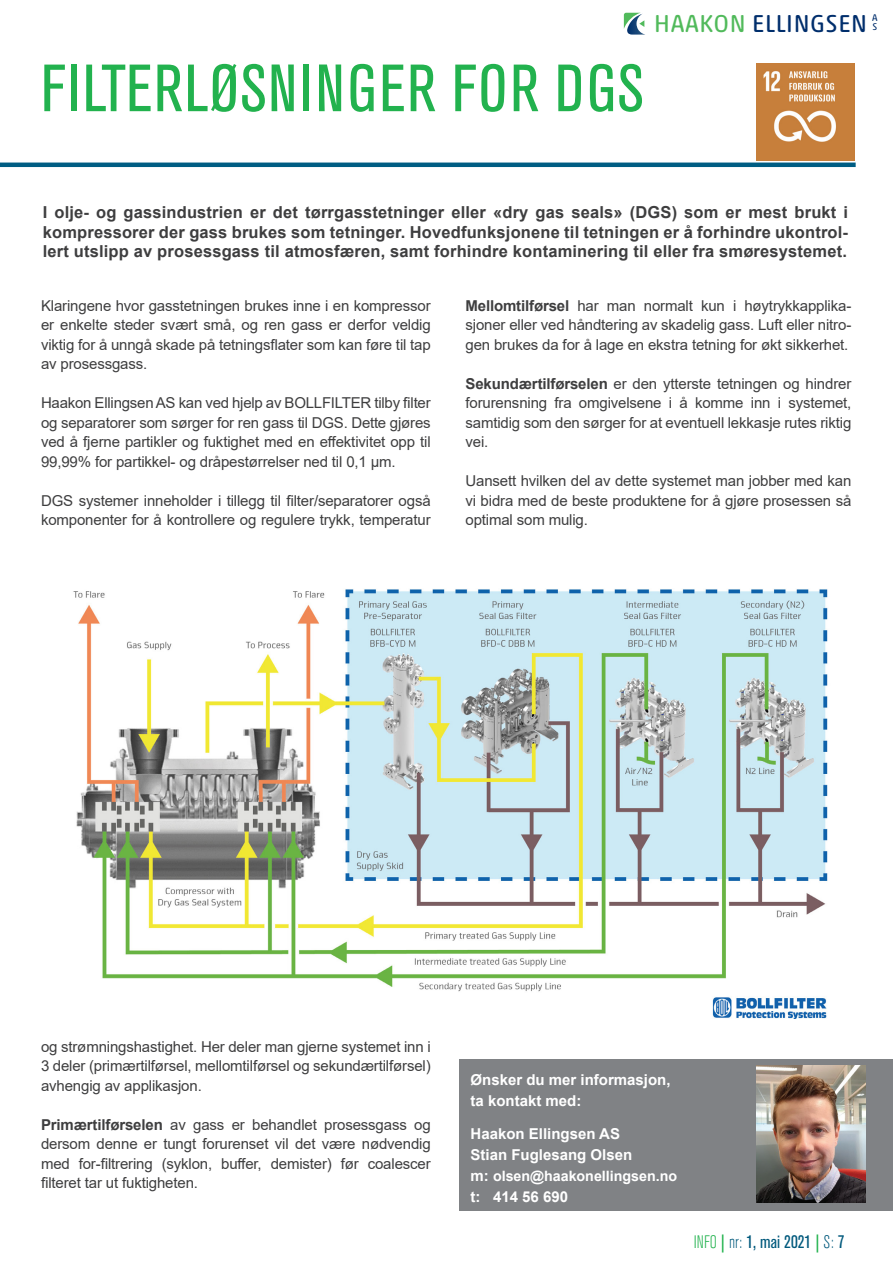
<style>
.page{position:relative;width:893px;height:1263px;background:#fff}
.page>*{position:absolute;margin:0;border:0;box-sizing:border-box;transform-origin:0 0}
.t1{font:condensed 66px "Akzidenz Grotesk BE";letter-spacing:.025em;color:#22b24e}
.t2{font:24.9px "Akko Rounded Pro";letter-spacing:.025em;color:#002e6c}
.t3{font:condensed 18px "Akzidenz Grotesk BE";color:#00597c}
.t4{font:700 16.5px/19.5px "Arial";letter-spacing:.01em;color:#3e3e3f;text-align:justify}
.t5{font:15px/19.5px "Arial";letter-spacing:-.01em;color:#3e3e3f;text-align:justify}
.t6{font:700 15px/21px "Arial";color:#fff}
.t7{font:700 14.25px "Arial";color:#fff}
.t8{font:9.75px "Akko Rounded Pro";color:#002e6c}
.s1{color:#51ba5b}
.s2{font-weight:700}
.s3{font-size:15px}
.s4{font-weight:300;color:#22b24e}
.s5{color:#22b24e}
.s6{font-weight:300}
</style>
<div class="page">
<hr style="left:0;top:163px;width:856px;height:4px;background:#005d83">
<img style="left:73px;top:589px;width:755px;height:429px">
<img style="left:757px;top:63px;width:97px;height:98px">
<div style="left:459px;top:1059px;width:434px;height:152px;background:#808285"></div>
<img style="left:756px;top:1065px;width:110px;height:138px">
<svg style="left:624px;top:13px;width:21px;height:22px"></svg>
<p class="t1" style="left:41px;top:52px;width:604px">FILTERLØSNINGER FOR DGS</p>
<p class="t8" style="left:872px;top:12px;width:7px">A</p>
<p class="t2" style="left:654px;top:8px;width:214px"><span class="s1">HAAKON</span> ELLINGSEN</p>
<p class="t8" style="left:873px;top:21px;width:6px">S</p>
<p class="t4" style="left:43px;top:203px;width:807px">I olje- og gassindustrien er det tørrgasstetninger eller «dry gas seals» (DGS) som er mest brukt i kompressorer der gass brukes som tetninger. Hovedfunksjonene til tetningen er å forhindre ukontrol&shy;lert utslipp av prosessgass til atmosfæren, samt forhindre kontaminering til eller fra smøresystemet.</p>
<p class="t5" style="left:41px;top:296px;width:391px">Klaringene hvor gasstetningen brukes inne i en kompressor er enkelte steder svært små, og ren gass er derfor veldig viktig for å unngå skade på tetningsflater som kan føre til tap av prosessgass.</p>
<p class="t5" style="left:41px;top:393px;width:391px">Haakon Ellingsen AS kan ved hjelp av BOLLFILTER tilby filter og separatorer som sørger for ren gass til DGS. Dette gjøres ved å fjerne partikler og fuktighet med en effektivitet opp til 99,99% for partikkel- og dråpestørrelser ned til 0,1 µm.</p>
<p class="t5" style="left:41px;top:491px;width:391px">DGS systemer inneholder i tillegg til filter/separatorer også komponenter for å kontrollere og regulere trykk, temperatur</p>
<p class="t5" style="left:465px;top:296px;width:387px"><span class="s2">Mellomtilførsel</span> har man normalt kun i høytrykkapplika&shy;sjoner eller ved håndtering av skadelig gass. Luft eller nitro&shy;gen brukes da for å lage en ekstra tetning for økt sikkerhet.</p>
<p class="t5" style="left:465px;top:374px;width:387px"><span class="s2">Sekundærtilførselen</span> er den ytterste tetningen og hindrer forurensning fra omgivelsene i å komme inn i systemet, samtidig som den sørger for at eventuell lekkasje rutes riktig vei.</p>
<p class="t5" style="left:465px;top:471px;width:387px">Uansett hvilken del av dette systemet man jobber med kan vi bidra med de beste produktene for å gjøre prosessen så optimal som mulig.</p>
<p class="t5" style="left:41px;top:1037px;width:391px">og strømningshastighet. Her deler man gjerne systemet inn i 3 deler (primærtilførsel, mellomtilførsel og sekundærtilførsel) avhengig av applikasjon.</p>
<p class="t5" style="left:41px;top:1115px;width:391px"><span class="s2">Primærtilførselen</span> av gass er behandlet prosessgass og dersom denne er tungt forurenset vil det være nødvendig med for-filtrering (syklon, buffer, demister) før coalescer filteret tar ut fuktigheten.</p>
<p class="t6" style="left:470px;top:1069px;width:202px">Ønsker du mer informasjon, ta kontakt med:</p>
<p class="t6" style="left:470px;top:1124px;width:151px">Haakon Ellingsen AS</p>
<p class="t6" style="left:470px;top:1145px;width:163px">Stian Fuglesang Olsen</p>
<p class="t7" style="left:470px;top:1166px;width:208px"><span class="s3">m:</span> olsen@haakonellingsen.no</p>
<p class="t6" style="left:470px;top:1187px;width:99px">t: 414 56 690</p>
<p class="t3" style="left:694px;top:1232px;width:152px"><span class="s4">INFO</span> <span class="s5">|</span> <span class="s6">nr:</span> 1, mai 2021 <span class="s5">|</span> <span class="s6">S:</span> 7</p>
</div>
